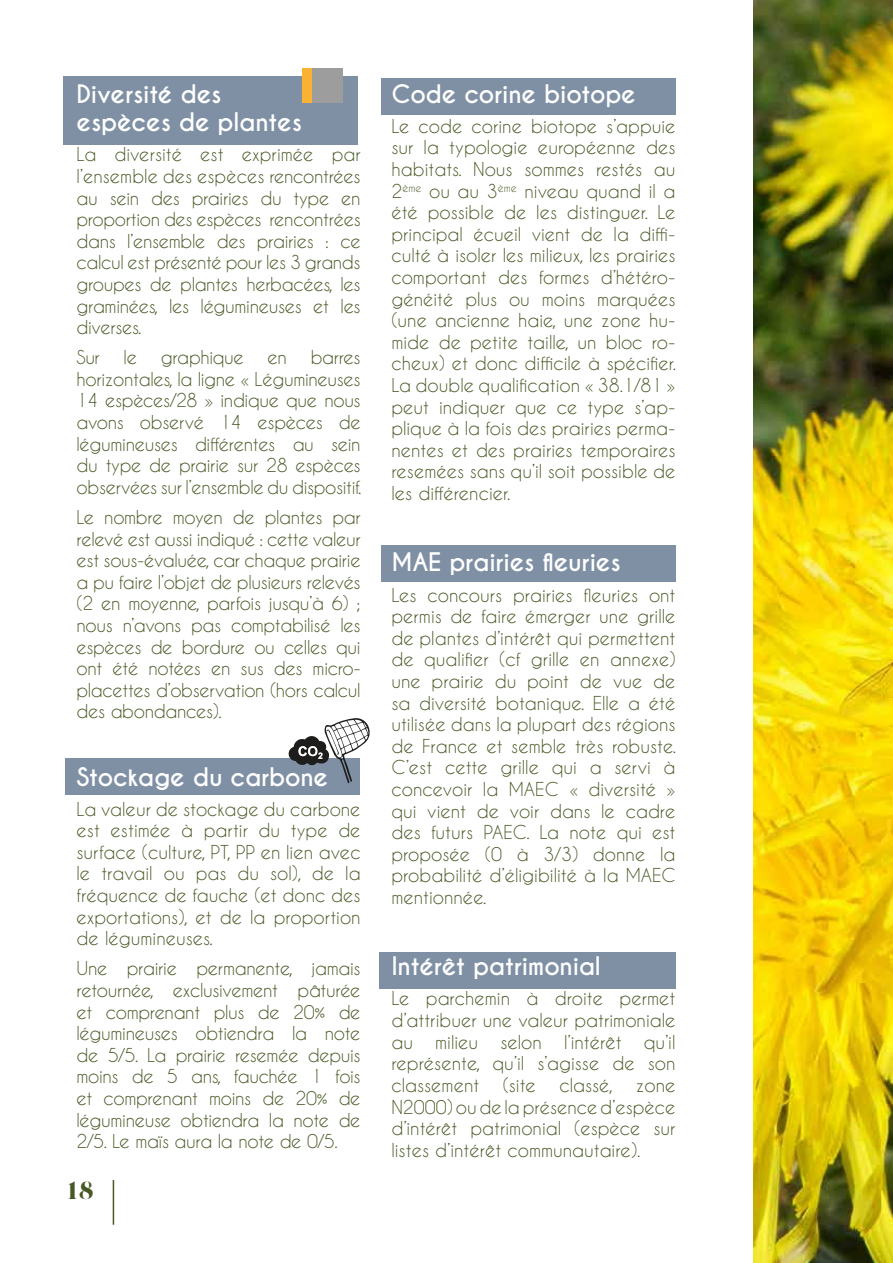
<style>
.page{position:relative;width:893px;height:1263px;background:#fff}
.page>*{position:absolute;margin:0;border:0;box-sizing:border-box;transform-origin:0 0}
.t1{font:700 24px/28.5px "Caviar Dreams";letter-spacing:-.01em;color:#fff}
.t2{font:24px "Pistilli";color:#485825}
.t3{font:18px/21.6px "Caviar Dreams";color:#485825;text-align:justify}
.t4{font:18px "Caviar Dreams";letter-spacing:-.02em;color:#485825}
</style>
<div class="page">
<hr style="left:113px;top:1180px;width:1px;height:45px;background:#485825">
<div style="left:379px;top:952px;width:296px;height:37px;background:#7f90a5"></div>
<div style="left:381px;top:545px;width:294px;height:37px;background:#7f90a5"></div>
<div style="left:381px;top:79px;width:294px;height:36px;background:#7f90a5"></div>
<div style="left:66px;top:759px;width:294px;height:36px;background:#7f90a5"></div>
<div style="left:64px;top:77px;width:294px;height:68px;background:#7f90a5"></div>
<img style="left:754px;top:0;width:139px;height:1263px">
<div style="left:302px;top:68px;width:41px;height:34px;background:#9d9d9d"></div>
<div style="left:302px;top:68px;width:9px;height:34px;background:#f9b234"></div>
<svg style="left:288px;top:718px;width:82px;height:65px"></svg>
<h1 class="t1" style="left:77px;top:80px;width:227px">Diversité des espèces de plantes</h1>
<p class="t3" style="left:77px;top:143px;width:286px">La diversité est exprimée par l’ensemble des espèces rencontrées au sein des prairies du type en proportion des espèces rencontrées dans l’ensemble des prairies : ce calcul est présenté pour les 3 grands groupes de plantes herbacées, les graminées, les légumineuses et les diverses.</p>
<p class="t3" style="left:77px;top:346px;width:25px">Sur</p>
<p class="t3" style="left:124px;top:346px;width:15px">le</p>
<p class="t4" style="left:161px;top:347px;width:85px">graphique</p>
<p class="t3" style="left:268px;top:346px;width:21px">en</p>
<p class="t3" style="left:77px;top:346px;width:286px;text-indent:234px">barres horizontales, la ligne « Légumineuses 14 espèces/28 » indique que nous avons observé 14 espèces de légumineuses différentes au sein du type de prairie sur 28 espèces observées sur l’ensemble du dispositif.</p>
<p class="t3" style="left:77px;top:506px;width:286px">Le nombre moyen de plantes par relevé est aussi indiqué : cette valeur est sous-évaluée, car chaque prairie a pu faire l’objet de plusieurs relevés (2 en moyenne, parfois jusqu’à 6) ; nous n’avons pas comptabilisé les espèces de bordure ou celles qui ont été notées en sus des micro&shy;placettes d’observation (hors calcul des abondances).</p>
<h1 class="t1" style="left:77px;top:763px;width:253px">Stockage du carbone</h1>
<p class="t3" style="left:77px;top:798px;width:286px">La valeur de stockage du carbone est estimée à partir du type de surface (culture, PT, PP en lien avec le travail ou pas du sol), de la fréquence de fauche (et donc des exportations), et de la proportion de légumineuses.</p>
<p class="t3" style="left:77px;top:957px;width:286px">Une prairie permanente, jamais retournée, exclusivement pâturée et comprenant plus de 20% de légumineuses obtiendra la note de 5/5. La prairie resemée depuis moins de 5 ans, fauchée 1 fois et comprenant moins de 20% de légumineuse obtiendra la note de 2/5. Le maïs aura la note de 0/5.</p>
<h1 class="t2" style="left:65px;top:1175px;width:30px">18</h1>
<h1 class="t1" style="left:391px;top:80px;width:246px">Code corine biotope</h1>
<p class="t3" style="left:391px;top:115px;width:286px">Le code corine biotope s’appuie sur la typologie européenne des habitats. Nous sommes restés au 2<sup>ème</sup> ou au 3<sup>ème</sup> niveau quand il a été possible de les distinguer. Le principal écueil vient de la diffi&shy;culté à isoler les milieux, les prairies comportant des formes d’hétéro&shy;généité plus ou moins marquées (une ancienne haie, une zone hu&shy;mide de petite taille, un bloc ro&shy;cheux) et donc difficile à spécifier.<br>La double qualification « 38.1/81 » peut indiquer que ce type s’ap&shy;plique à la fois des prairies perma&shy;nentes et des prairies temporaires resemées sans qu’il soit possible de les différencier.</p>
<h1 class="t1" style="left:391px;top:549px;width:231px">MAE prairies fleuries</h1>
<p class="t3" style="left:391px;top:584px;width:286px">Les concours prairies fleuries ont permis de faire émerger une grille de plantes d’intérêt qui permettent de qualifier (cf grille en annexe) une prairie du point de vue de sa diversité botanique. Elle a été utilisée dans la plupart des régions de France et semble très robuste.<br>C’est cette grille qui a servi à concevoir la MAEC « diversité » qui vient de voir dans le cadre des futurs PAEC. La note qui est proposée (0 à 3/3) donne la probabilité d’éligibilité à la MAEC mentionnée.</p>
<h1 class="t1" style="left:391px;top:953px;width:211px">Intérêt patrimonial</h1>
<p class="t3" style="left:391px;top:987px;width:286px">Le parchemin à droite permet d’attribuer une valeur patrimoniale au milieu selon l’intérêt qu’il représente, qu’il s’agisse de son classement</p>
<p class="t3" style="left:503px;top:1074px;width:35px">(site</p>
<p class="t3" style="left:559px;top:1074px;width:55px">classé,</p>
<p class="t3" style="left:391px;top:1074px;width:286px;text-indent:244px">zone N2000) ou de la présence d’espèce d’intérêt patrimonial (espèce sur listes d’intérêt communautaire).</p>
</div>
